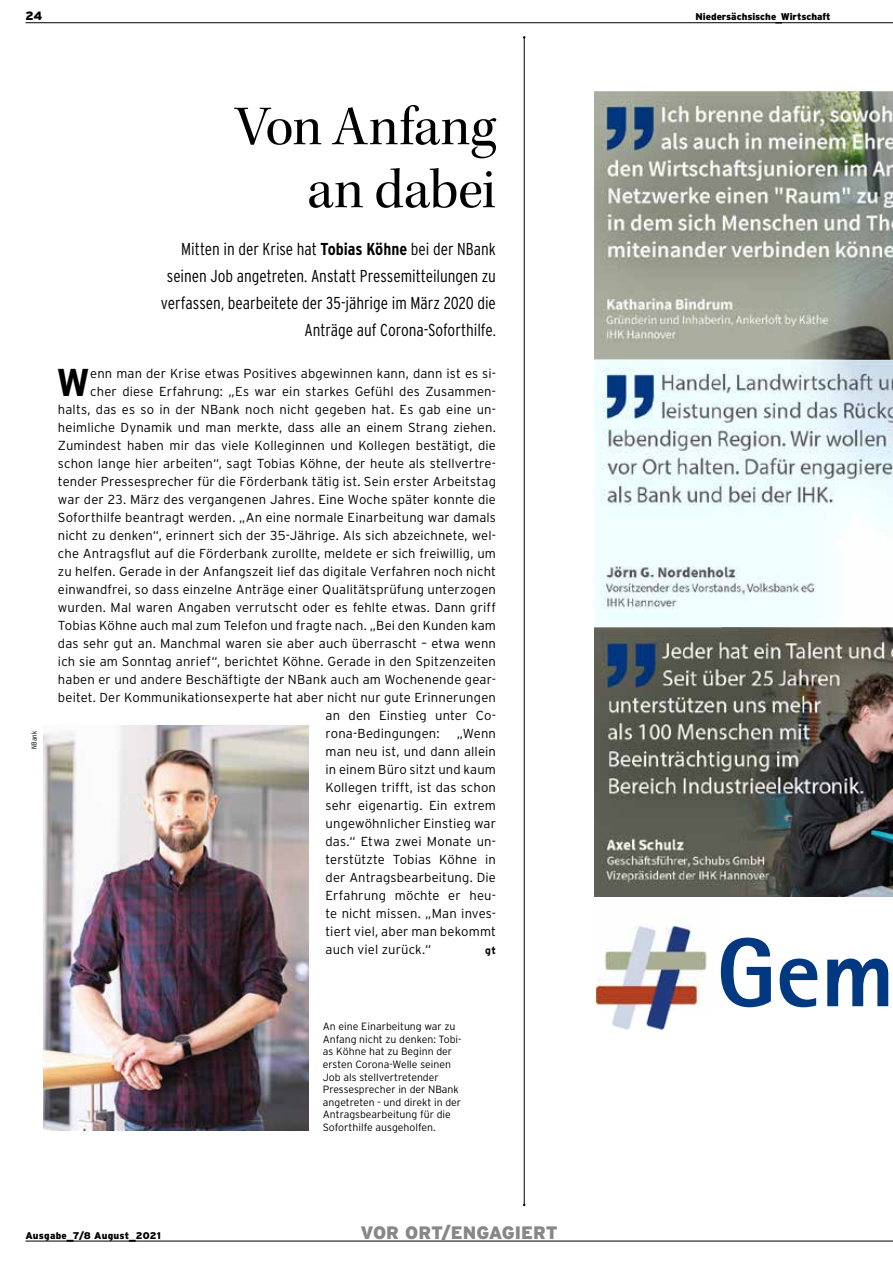
<style>
.page{position:relative;width:893px;height:1263px;background:#fff}
.page>*{position:absolute;margin:0;border:0;box-sizing:border-box;transform-origin:0 0}
.t1{font:57px/63px "Kepler Std Subh";color:#000;text-align:right}
.t2{font:700 38.7px "Interstate";color:#000}
.t3{font:900 18px "Interstate";color:#878787}
.t4{font:300 condensed 17.25px/27px "Interstate";letter-spacing:-.005em;color:#000;text-align:right}
.t5{font:300 13.05px/18px "Interstate";letter-spacing:.01em;color:#000;text-align:justify}
.t6{font:900 12px "Interstate";color:#000}
.t7{font:300 10.5px/12.6px "Interstate";color:#000}
.t8{font:700 10.5px "Interstate";color:#000}
.t9{font:900 9.75px "Interstate";color:#000}
.t10{font:900 9.75px "Interstate";letter-spacing:.02em;color:#000}
.t11{font:300 condensed 7.5px "Interstate";letter-spacing:.025em;color:#000}
.s1{font-weight:700}
.s2{font-size:13.5px}
</style>
<div class="page">
<img style="left:44px;top:725px;width:264px;height:406px">
<hr style="left:524px;top:37px;width:1px;height:1168px;background:#000">
<hr style="left:26px;top:1241px;width:867px;height:1px;background:#000">
<hr style="left:26px;top:22px;width:867px;height:1px;background:#000">
<img style="left:594px;top:91px;width:299px;height:805px">
<svg style="left:721px;top:938px;width:50px;height:69px"></svg>
<svg style="left:780px;top:958px;width:37px;height:49px"></svg>
<svg style="left:827px;top:958px;width:61px;height:48px"></svg>
<img style="left:597px;top:918px;width:110px;height:112px">
<p class="t6" style="left:26px;top:9px;width:18px">24</p>
<p class="t9" style="left:695px;top:11px;width:137px">Niedersächsische Wirtschaft</p>
<h1 class="t1" style="left:235px;top:96px;width:262px">Von Anfang an dabei</h1>
<p class="t11" style="left:30px;top:749px;width:19px;rotate:-90deg">NBank</p>
<h3 class="t4" style="left:161px;top:235px;width:337px">Mitten in der Krise hat <span class="s1">Tobias Köhne</span> bei der NBank seinen Job angetreten. Anstatt Pressemitteilungen zu verfassen, bearbeitete der 35-jährige im März 2020 die Anträge auf Corona-Soforthilfe.</h3>
<h2 class="t2" style="left:56px;top:359px;width:36px">W</h2>
<p class="t5" style="left:90px;top:364px;width:407px">enn man der Krise etwas Positives abgewinnen kann, dann ist es si-</p>
<p class="t5" style="left:90px;top:382px;width:407px">cher diese Erfahrung: „Es war ein starkes Gefühl des Zusammen-</p>
<p class="t5" style="left:58px;top:400px;width:439px">halts, das es so in der NBank noch nicht gegeben hat. Es gab eine un-</p>
<p class="t5" style="left:58px;top:418px;width:439px">heimliche Dynamik und man merkte, dass alle an einem Strang ziehen.</p>
<p class="t5" style="left:58px;top:436px;width:439px">Zumindest haben mir das viele Kolleginnen und Kollegen bestätigt, die</p>
<p class="t5" style="left:58px;top:454px;width:439px">schon lange hier arbeiten“, sagt Tobias Köhne, der heute als stellvertre-</p>
<p class="t5" style="left:58px;top:472px;width:439px">tender Pressesprecher für die Förderbank tätig ist. Sein erster Arbeitstag</p>
<p class="t5" style="left:58px;top:490px;width:439px">war der 23. März des vergangenen Jahres. Eine Woche später konnte die</p>
<p class="t5" style="left:58px;top:508px;width:439px">Soforthilfe beantragt werden. „An eine normale Einarbeitung war damals</p>
<p class="t5" style="left:58px;top:526px;width:439px">nicht zu denken“, erinnert sich der 35-Jährige. Als sich abzeichnete, wel-</p>
<p class="t5" style="left:58px;top:544px;width:439px">che Antragsflut auf die Förderbank zurollte, meldete er sich freiwillig, um</p>
<p class="t5" style="left:58px;top:562px;width:439px">zu helfen. Gerade in der Anfangszeit lief das digitale Verfahren noch nicht</p>
<p class="t5" style="left:58px;top:580px;width:439px">einwandfrei, so dass einzelne Anträge einer Qualitätsprüfung unterzogen</p>
<p class="t5" style="left:58px;top:598px;width:439px">wurden. Mal waren Angaben verrutscht oder es fehlte etwas. Dann griff</p>
<p class="t5" style="left:58px;top:616px;width:439px">Tobias Köhne auch mal zum Telefon und fragte nach. „Bei den Kunden kam</p>
<p class="t5" style="left:58px;top:634px;width:439px">das sehr gut an. Manchmal waren sie aber auch überrascht – etwa wenn</p>
<p class="t5" style="left:58px;top:652px;width:440px">ich sie am Sonntag anrief“, berichtet Köhne. Gerade in den Spitzenzeiten</p>
<p class="t5" style="left:58px;top:670px;width:439px">haben er und andere Beschäftigte der NBank auch am Wochenende gear-</p>
<p class="t5" style="left:58px;top:688px;width:439px">beitet. Der Kommunikationsexperte hat aber nicht nur gute Erinnerungen</p>
<p class="t5" style="left:326px;top:706px;width:172px">an den Einstieg unter Co-</p>
<p class="t5" style="left:325px;top:724px;width:116px">rona-Bedingungen:</p>
<p class="t5" style="left:325px;top:724px;width:172px;text-indent:131px">„Wenn man neu ist, und dann allein in einem Büro sitzt und kaum Kollegen trifft, ist das schon sehr eigenartig. Ein extrem ungewöhnlicher Einstieg war das.“ Etwa zwei Monate un&shy;terstützte Tobias Köhne in der Antragsbearbeitung. Die Erfahrung möchte er heu&shy;te nicht missen. „Man inves&shy;tiert viel, aber man bekommt auch viel zurück.“</p>
<p class="t8" style="left:485px;top:944px;width:12px">gt</p>
<p class="t7" style="left:323px;top:1020px;width:140px">An eine Einarbeitung war zu<br>Anfang nicht zu denken: Tobi&shy;as Köhne hat zu Beginn der ersten Corona-Welle seinen<br>Job als stellvertretender<br>Pressesprecher in der NBank angetreten - und direkt in der<br>Antragsbearbeitung für die<br>Soforthilfe ausgeholfen.</p>
<p class="t10" style="left:26px;top:1230px;width:137px">Ausgabe<span class="s2">_</span>7/8 August<span class="s2">_</span>2021</p>
<h3 class="t3" style="left:360px;top:1221px;width:199px">VOR ORT/ENGAGIERT</h3>
</div>
